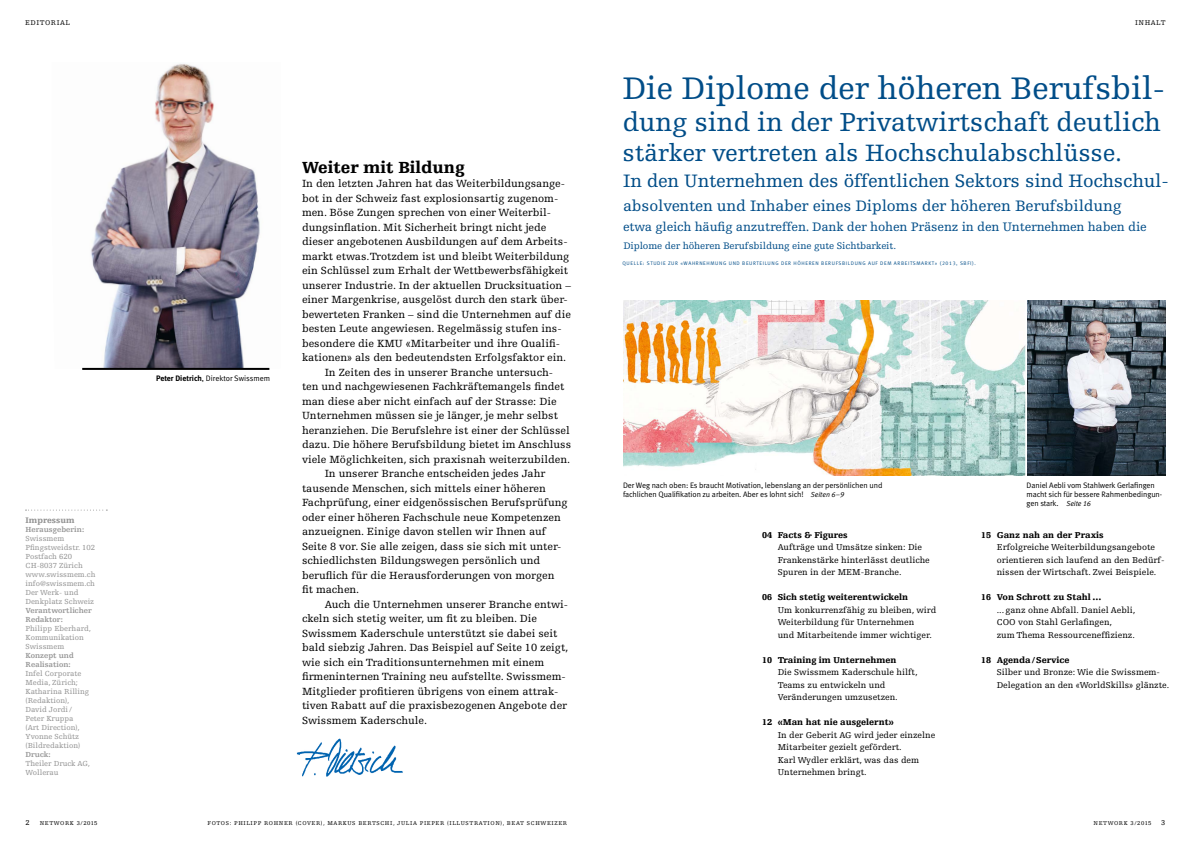
<style>
.page{position:relative;width:1191px;height:842px;background:#fff}
.page>*{position:absolute;margin:0;border:0;box-sizing:border-box;transform-origin:0 0}
.t1{font:33px "Egyptienne F";letter-spacing:-.01em;color:#004d88}
.t2{font:27.5px "Egyptienne F";letter-spacing:-.01em;color:#004d88}
.t3{font:25px "Egyptienne F";letter-spacing:-.01em;color:#004d88}
.t4{font:19px "Egyptienne F";letter-spacing:-.01em;color:#004d88}
.t5{font:900 17px "Egyptienne F";color:#000}
.t6{font:16px "Egyptienne F";letter-spacing:-.01em;color:#004d88}
.t7{font:13px "Egyptienne F";letter-spacing:-.01em;color:#004d88}
.t8{font:11px "Egyptienne F";color:#000}
.t9{font:10px "Egyptienne F";letter-spacing:-.01em;color:#004d88}
.t10{font:9px/12.5px "Egyptienne F";color:#000}
.t11{font:900 9px "Egyptienne F";color:#000}
.t12{font:900 8.5px "Egyptienne F";color:#929292}
.t13{font:7.9px/9.4px "Meta Normal LF";letter-spacing:-.01em;color:#000}
.t14{font:7.8px/9px "Egyptienne F";color:#929292}
.t15{font:700 7.8px/9px "Egyptienne F";color:#929292}
.t16{font:7.5px "Egyptienne F";color:#000}
.t17{font:7.3px "Egyptienne F";letter-spacing:.07em;color:#000}
.t18{font:5.9px "Egyptienne F";letter-spacing:.1em;color:#000}
.t19{font:5.2px "Meta Normal LF";letter-spacing:.12em;color:#004d88}
.s1{font-family:"Meta Bold LF"}
.s2{font-style:italic;font-size:7.3px}
</style>
<div class="page">
<img style="left:296px;top:738px;width:107px;height:39px">
<img style="left:82px;top:64px;width:188px;height:305px">
<svg style="left:26px;top:510px;width:81px;height:1px"></svg>
<hr style="left:82px;top:368px;width:187px;height:2px;background:#000">
<img style="left:624px;top:300px;width:401px;height:175px">
<img style="left:1027px;top:300px;width:138px;height:175px">
<p class="t17" style="left:25px;top:19px;width:46px">EDITORIAL</p>
<p class="t12" style="left:26px;top:515px;width:50px">Impressum</p>
<p class="t15" style="left:26px;top:525px;width:60px">Herausgeberin:</p>
<p class="t14" style="left:26px;top:534px;width:71px">Swissmem<br>Pfingstweidstr. 102<br>Postfach 620<br>CH-8037 Zürich www.swissmem.ch info@swissmem.ch<br>Der Werk- und<br>Denkplatz Schweiz</p>
<p class="t15" style="left:26px;top:606px;width:68px">Verantwortlicher<br>Redaktor:</p>
<p class="t14" style="left:26px;top:624px;width:67px">Philipp Eberhard,<br>Kommunikation<br>Swissmem</p>
<p class="t15" style="left:26px;top:651px;width:50px">Konzept und<br>Realisation:</p>
<p class="t14" style="left:26px;top:669px;width:65px">Infel Corporate<br>Media, Zürich;<br>Katharina Rilling (Redaktion),<br>David Jordi/<br>Peter Kruppa (Art Direction),<br>Yvonne Schütz (Bildredaktion)</p>
<p class="t15" style="left:26px;top:750px;width:27px">Druck:</p>
<p class="t14" style="left:26px;top:759px;width:66px">Theiler Druck AG,<br>Wollerau</p>
<p class="t13" style="left:156px;top:374px;width:116px"><span class="s1">Peter Dietrich</span>, Direktor Swissmem</p>
<h3 class="t5" style="left:302px;top:158px;width:164px">Weiter mit Bildung</h3>
<p class="t8" style="left:302px;top:178px;width:264px">In den letzten Jahren hat das Weiterbildungsange-</p>
<p class="t8" style="left:302px;top:192px;width:258px">bot in der Schweiz fast explosionsartig zugenom-</p>
<p class="t8" style="left:302px;top:207px;width:251px">men. Böse Zungen sprechen von einer Weiterbil-</p>
<p class="t8" style="left:302px;top:221px;width:246px">dungsinflation. Mit Sicherheit bringt nicht jede</p>
<p class="t8" style="left:302px;top:236px;width:267px">dieser angebotenen Ausbildungen auf dem Arbeits-</p>
<p class="t8" style="left:302px;top:250px;width:269px">markt etwas.Trotzdem ist und bleibt Weiterbildung</p>
<p class="t8" style="left:302px;top:265px;width:268px">ein Schlüssel zum Erhalt der Wettbewerbsfähigkeit</p>
<p class="t8" style="left:302px;top:279px;width:270px">unserer Industrie. In der aktuellen Drucksituation –</p>
<p class="t8" style="left:302px;top:294px;width:267px">einer Margenkrise, ausgelöst durch den stark über-</p>
<p class="t8" style="left:302px;top:308px;width:270px">bewerteten Franken – sind die Unternehmen auf die</p>
<p class="t8" style="left:302px;top:323px;width:261px">besten Leute angewiesen. Regelmässig stufen ins-</p>
<p class="t8" style="left:302px;top:337px;width:259px">besondere die KMU «Mitarbeiter und ihre Qualifi-</p>
<p class="t8" style="left:302px;top:352px;width:266px">kationen» als den bedeutendsten Erfolgsfaktor ein.</p>
<p class="t8" style="left:325px;top:366px;width:230px">In Zeiten des in unserer Branche untersuch-</p>
<p class="t8" style="left:302px;top:381px;width:264px">ten und nachgewiesenen Fachkräftemangels findet</p>
<p class="t8" style="left:302px;top:395px;width:256px">man diese aber nicht einfach auf der Strasse: Die</p>
<p class="t8" style="left:302px;top:410px;width:257px">Unternehmen müssen sie je länger, je mehr selbst</p>
<p class="t8" style="left:302px;top:424px;width:269px">heranziehen. Die Berufslehre ist einer der Schlüssel</p>
<p class="t8" style="left:302px;top:439px;width:271px">dazu. Die höhere Berufsbildung bietet im Anschluss</p>
<p class="t8" style="left:302px;top:453px;width:270px">viele Möglichkeiten, sich praxisnah weiterzubilden.</p>
<p class="t8" style="left:325px;top:468px;width:222px">In unserer Branche entscheiden jedes Jahr</p>
<p class="t8" style="left:302px;top:482px;width:245px">tausende Menschen, sich mittels einer höheren</p>
<p class="t8" style="left:302px;top:497px;width:267px">Fachprüfung, einer eidgenössischen Berufsprüfung</p>
<p class="t8" style="left:302px;top:511px;width:260px">oder einer höheren Fachschule neue Kompetenzen</p>
<p class="t8" style="left:302px;top:526px;width:246px">anzueignen. Einige davon stellen wir Ihnen auf</p>
<p class="t8" style="left:302px;top:540px;width:261px">Seite 8 vor. Sie alle zeigen, dass sie sich mit unter-</p>
<p class="t8" style="left:302px;top:555px;width:240px">schiedlichsten Bildungswegen persönlich und</p>
<p class="t8" style="left:302px;top:569px;width:254px">beruflich für die Herausforderungen von morgen</p>
<p class="t8" style="left:302px;top:584px;width:59px">fit machen.</p>
<p class="t8" style="left:325px;top:598px;width:245px">Auch die Unternehmen unserer Branche entwi-</p>
<p class="t8" style="left:302px;top:613px;width:236px">ckeln sich stetig weiter, um fit zu bleiben. Die</p>
<p class="t8" style="left:302px;top:627px;width:257px">Swissmem Kaderschule unterstützt sie dabei seit</p>
<p class="t8" style="left:302px;top:642px;width:268px">bald siebzig Jahren. Das Beispiel auf Seite 10 zeigt,</p>
<p class="t8" style="left:302px;top:656px;width:244px">wie sich ein Traditionsunternehmen mit einem</p>
<p class="t8" style="left:302px;top:671px;width:265px">firmeninternen Training neu aufstellte. Swissmem-</p>
<p class="t8" style="left:302px;top:685px;width:258px">Mitglieder profitieren übrigens von einem attrak-</p>
<p class="t8" style="left:302px;top:700px;width:266px">tiven Rabatt auf die praxisbezogenen Angebote der</p>
<p class="t8" style="left:302px;top:714px;width:127px">Swissmem Kaderschule.</p>
<p class="t17" style="left:1135px;top:19px;width:32px">INHALT</p>
<h1 class="t1" style="left:622px;top:70px;width:544px">Die Diplome der höheren Berufsbil-</h1>
<h2 class="t2" style="left:622px;top:107px;width:540px">dung sind in der Privatwirtschaft deutlich</h2>
<h3 class="t3" style="left:622px;top:139px;width:501px">stärker vertreten als Hochschulabschlüsse.</h3>
<h3 class="t4" style="left:623px;top:171px;width:547px">In den Unternehmen des öffentlichen Sektors sind Hochschul-</h3>
<h3 class="t6" style="left:623px;top:197px;width:500px">absolventen und Inhaber eines Diploms der höheren Berufsbildung</h3>
<p class="t7" style="left:623px;top:220px;width:525px">etwa gleich häufig anzutreffen. Dank der hohen Präsenz in den Unternehmen haben die</p>
<p class="t9" style="left:623px;top:240px;width:274px">Diplome der höheren Berufsbildung eine gute Sichtbarkeit.</p>
<p class="t19" style="left:622px;top:260px;width:355px">QUELLE: STUDIE ZUR «WAHRNEHMUNG UND BEURTEILUNG DER HÖHEREN BERUFSBILDUNG AUF DEM ARBEITSMARKT» (2013, SBFI).</p>
<p class="t13" style="left:623px;top:480px;width:261px">Der Weg nach oben: Es braucht Motivation, lebenslang an der persönlichen und fachlichen Qualifikation zu arbeiten. Aber es lohnt sich! <span class="s2">Seiten 6–9</span></p>
<p class="t13" style="left:1026px;top:480px;width:137px">Daniel Aebli vom Stahlwerk Gerlafingen macht sich für bessere Rahmenbedingun&shy;gen stark. <span class="s2">Seite 16</span></p>
<p class="t11" style="left:762px;top:530px;width:87px">04 Facts &amp; Figures</p>
<p class="t10" style="left:777px;top:541px;width:154px">Aufträge und Umsätze sinken: Die<br>Frankenstärke hinterlässt deutliche<br>Spuren in der MEM-Branche.</p>
<p class="t11" style="left:762px;top:592px;width:148px">06 Sich stetig weiterentwickeln</p>
<p class="t10" style="left:777px;top:603px;width:160px">Um konkurrenzfähig zu bleiben, wird<br>Weiterbildung für Unternehmen<br>und Mitarbeitende immer wichtiger.</p>
<p class="t11" style="left:762px;top:655px;width:136px">10 Training im Unternehmen</p>
<p class="t10" style="left:777px;top:666px;width:141px">Die Swissmem Kaderschule hilft,<br>Teams zu entwickeln und<br>Veränderungen umzusetzen.</p>
<p class="t11" style="left:762px;top:717px;width:133px">12 «Man hat nie ausgelernt»</p>
<p class="t10" style="left:777px;top:728px;width:159px">In der Geberit AG wird jeder einzelne<br>Mitarbeiter gezielt gefördert.<br>Karl Wydler erklärt, was das dem<br>Unternehmen bringt.</p>
<p class="t11" style="left:981px;top:530px;width:124px">15 Ganz nah an der Praxis</p>
<p class="t10" style="left:996px;top:541px;width:169px">Erfolgreiche Weiterbildungsangebote orientieren sich laufend an den Bedürf&shy;nissen der Wirtschaft. Zwei Beispiele.</p>
<p class="t11" style="left:981px;top:592px;width:122px">16 Von Schrott zu Stahl …</p>
<p class="t10" style="left:996px;top:603px;width:140px">... ganz ohne Abfall. Daniel Aebli,<br>COO von Stahl Gerlafingen,<br>zum Thema Ressourceneffizienz.</p>
<p class="t11" style="left:981px;top:655px;width:90px">18 Agenda/Service</p>
<p class="t10" style="left:996px;top:666px;width:174px">Silber und Bronze: Wie die Swissmem-<br>Delegation an den «WorldSkills» glänzte.</p>
<p class="t16" style="left:26px;top:818px;width:6px">2</p>
<p class="t18" style="left:40px;top:820px;width:59px">NETWORK 3/2015</p>
<p class="t18" style="left:1093px;top:820px;width:59px">NETWORK 3/2015</p>
<p class="t16" style="left:1161px;top:818px;width:6px">3</p>
<p class="t18" style="left:207px;top:820px;width:361px">FOTOS: PHILIPP ROHNER (COVER), MARKUS BERTSCHI, JULIA PIEPER (ILLUSTRATION), BEAT SCHWEIZER</p>
</div>
